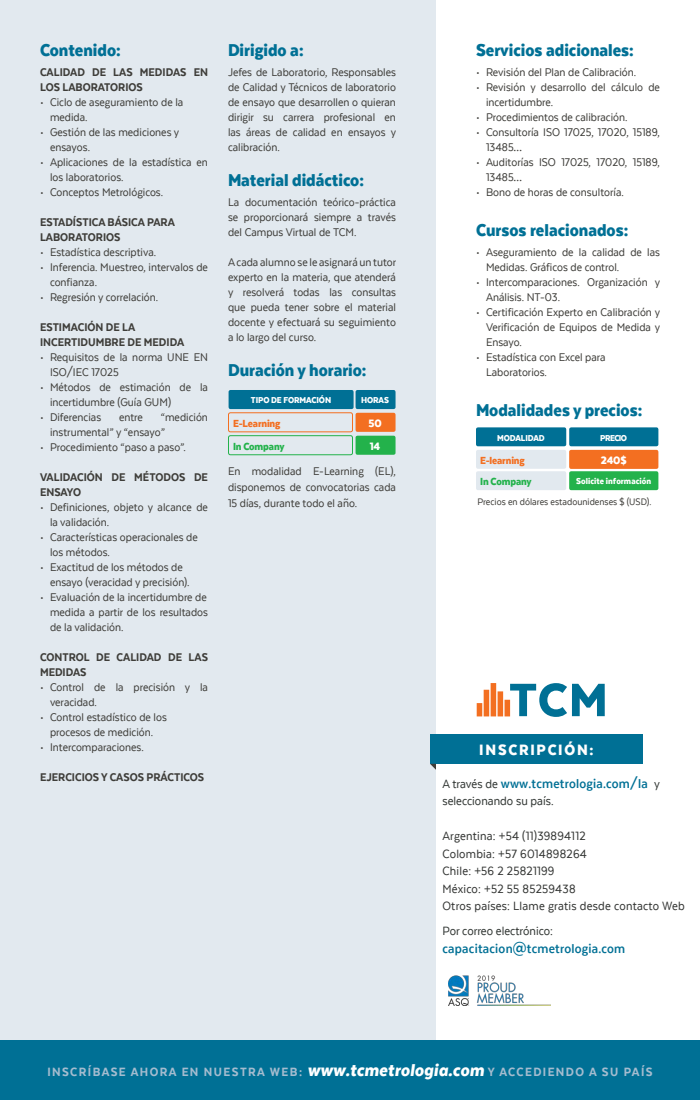
<style>
.page{position:relative;width:700px;height:1100px;background:#fff}
.page>*{position:absolute;margin:0;border:0;box-sizing:border-box;transform-origin:0 0}
.t1{font:900 20px "Texta Narrow";color:#007095}
.t2{font:900 17.5px "Texta Narrow";letter-spacing:.1em;color:#fff}
.t3{font:700 15px "Texta Narrow";letter-spacing:.015em;color:#007095}
.t4{font:14px/17.5px "Texta Narrow";letter-spacing:.015em;color:#333533}
.t5{font:800 14px "Texta Narrow";letter-spacing:.1em;color:#a5bccf}
.t6{font:14px "Texta Narrow";color:#313633}
.t7{font:13px/15px "Texta Narrow";color:#3e3d39}
.t8{font:800 13px/15px "Texta Narrow";color:#3e3d39}
.t9{font:900 12.5px "Texta Narrow";letter-spacing:-.015em;color:#fff}
.t10{font:900 12px "Texta Narrow";letter-spacing:-.01em;color:#f36f21}
.t11{font:900 12px "Texta Narrow";letter-spacing:-.01em;color:#23b24b}
.t12{font:11px "Texta Narrow";color:#3e3d39}
.t13{font:900 10px "Texta Narrow";letter-spacing:-.01em;color:#fff}
.s1{font-weight:400;font-size:14px;color:#313633}
.s2{font-weight:900;font-style:italic;font-size:20px;color:#fff}
</style>
<div class="page">
<div style="left:0;top:0;width:436px;height:1100px;background:#e2e9ef"></div>
<div style="left:0;top:1040px;width:700px;height:60px;background:#007095"></div>
<div style="left:430px;top:734px;width:213px;height:30px;background:#007095"></div>
<svg style="left:430px;top:764px;width:6px;height:6px"></svg>
<svg style="left:477px;top:683px;width:128px;height:34px"></svg>
<div style="left:569px;top:450px;width:89px;height:19px;background:#f36f21;border-radius:2px"></div>
<div style="left:476px;top:450px;width:90px;height:19px;background:#e2e9ef;border-radius:2px"></div>
<div style="left:569px;top:471px;width:89px;height:19px;background:#23b24b;border-radius:2px"></div>
<div style="left:476px;top:471px;width:90px;height:19px;background:#e2e9ef;border-radius:2px"></div>
<div style="left:476px;top:427px;width:90px;height:19px;background:#007095;border-radius:2px"></div>
<div style="left:569px;top:427px;width:89px;height:19px;background:#007095;border-radius:2px"></div>
<img style="left:448px;top:975px;width:103px;height:30px">
<div style="left:229px;top:390px;width:125px;height:19px;background:#007095;border-radius:2px"></div>
<div style="left:356px;top:390px;width:40px;height:19px;background:#007095;border-radius:2px"></div>
<div style="left:356px;top:413px;width:40px;height:19px;background:#f36f21;border-radius:2px"></div>
<div style="left:228px;top:412px;width:125px;height:20px;border:1px solid #f36f21;border-radius:2px"></div>
<div style="left:356px;top:436px;width:40px;height:19px;background:#23b24b;border-radius:2px"></div>
<div style="left:228px;top:435px;width:125px;height:20px;border:1px solid #23b24b;border-radius:2px"></div>
<h1 class="t1" style="left:40px;top:40px;width:82px">Contenido:</h1>
<p class="t8" style="left:40px;top:64px;width:170px">CALIDAD DE LAS MEDIDAS EN<br>LOS LABORATORIOS</p>
<p class="t7" style="left:50px;top:94px;width:135px;text-indent:-10px">• Ciclo de aseguramiento de la medida.</p>
<p class="t7" style="left:50px;top:124px;width:131px;text-indent:-10px">• Gestión de las mediciones y ensayos.</p>
<p class="t7" style="left:50px;top:154px;width:160px;text-indent:-10px">• Aplicaciones de la estadística en los laboratorios.</p>
<p class="t7" style="left:40px;top:184px;width:125px">• Conceptos Metrológicos.</p>
<p class="t8" style="left:40px;top:214px;width:136px">ESTADÍSTICA BÁSICA PARA<br>LABORATORIOS</p>
<p class="t7" style="left:40px;top:244px;width:118px">• Estadística descriptiva.</p>
<p class="t7" style="left:50px;top:259px;width:160px;text-indent:-10px">• Inferencia. Muestreo, intervalos de confianza.</p>
<p class="t7" style="left:40px;top:289px;width:120px">• Regresión y correlación.</p>
<p class="t8" style="left:40px;top:319px;width:146px">ESTIMACIÓN DE LA<br>INCERTIDUMBRE DE MEDIDA</p>
<p class="t7" style="left:50px;top:349px;width:159px;text-indent:-10px">• Requisitos de la norma UNE EN<br>ISO/IEC 17025</p>
<p class="t7" style="left:50px;top:379px;width:159px;text-indent:-10px">• Métodos de estimación de la incertidumbre (Guía GUM)</p>
<p class="t7" style="left:40px;top:409px;width:63px">• Diferencias</p>
<p class="t7" style="left:119px;top:409px;width:25px">entre</p>
<p class="t7" style="left:50px;top:409px;width:160px;text-indent:111px">“medición instrumental” y “ensayo”</p>
<p class="t7" style="left:40px;top:439px;width:147px">• Procedimiento “paso a paso”.</p>
<p class="t8" style="left:40px;top:469px;width:170px">VALIDACIÓN DE MÉTODOS DE<br>ENSAYO</p>
<p class="t7" style="left:50px;top:499px;width:160px;text-indent:-10px">• Definiciones, objeto y alcance de la validación.</p>
<p class="t7" style="left:50px;top:529px;width:149px;text-indent:-10px">• Características operacionales de los métodos.</p>
<p class="t7" style="left:50px;top:559px;width:141px;text-indent:-10px">• Exactitud de los métodos de ensayo (veracidad y precisión).</p>
<p class="t7" style="left:50px;top:589px;width:160px;text-align:justify;text-indent:-10px">• Evaluación de la incertidumbre de medida a partir de los resultados de la validación.</p>
<p class="t8" style="left:40px;top:649px;width:169px">CONTROL DE CALIDAD DE LAS<br>MEDIDAS</p>
<p class="t7" style="left:50px;top:679px;width:160px;text-indent:-10px">• Control de la precisión y la veracidad.</p>
<p class="t7" style="left:40px;top:709px;width:128px;text-align:center">• Control estadístico de los procesos de medición.</p>
<p class="t7" style="left:40px;top:739px;width:105px">• Intercomparaciones.</p>
<p class="t8" style="left:40px;top:769px;width:166px">EJERCICIOS Y CASOS PRÁCTICOS</p>
<h1 class="t1" style="left:228px;top:40px;width:77px">Dirigido a:</h1>
<p class="t7" style="left:228px;top:64px;width:170px;text-align:justify">Jefes de Laboratorio, Responsables de Calidad y Técnicos de laboratorio de ensayo que desarrollen o quieran dirigir su carrera profesional en las áreas de calidad en ensayos y calibración.</p>
<h1 class="t1" style="left:228px;top:170px;width:138px">Material didáctico:</h1>
<p class="t7" style="left:228px;top:194px;width:170px;text-align:justify">La documentación teórico-práctica se proporcionará siempre a través del Campus Virtual de TCM.</p>
<p class="t7" style="left:228px;top:254px;width:170px;text-align:justify">A cada alumno se le asignará un tutor experto en la materia, que atenderá y resolverá todas las consultas que pueda tener sobre el material docente y efectuará su seguimiento a lo largo del curso.</p>
<h1 class="t1" style="left:228px;top:360px;width:140px">Duración y horario:</h1>
<p class="t13" style="left:251px;top:395px;width:82px">TIPO DE FORMACIÓN</p>
<p class="t13" style="left:361px;top:395px;width:29px">HORAS</p>
<p class="t10" style="left:233px;top:417px;width:49px">E-Learning</p>
<p class="t9" style="left:368px;top:417px;width:15px">50</p>
<p class="t11" style="left:233px;top:440px;width:53px">In Company</p>
<p class="t9" style="left:370px;top:440px;width:12px">14</p>
<p class="t7" style="left:228px;top:464px;width:170px;line-height:16px;text-align:justify">En modalidad E-Learning (EL), disponemos de convocatorias cada 15 días, durante todo el año.</p>
<h1 class="t1" style="left:476px;top:40px;width:159px">Servicios adicionales:</h1>
<p class="t7" style="left:476px;top:64px;width:162px">• Revisión del Plan de Calibración.</p>
<p class="t7" style="left:486px;top:79px;width:176px;text-indent:-10px">• Revisión y desarrollo del cálculo de incertidumbre.</p>
<p class="t7" style="left:476px;top:109px;width:153px">• Procedimientos de calibración.</p>
<p class="t7" style="left:486px;top:124px;width:176px;text-indent:-10px">• Consultoría ISO 17025, 17020, 15189,<br>13485…</p>
<p class="t7" style="left:486px;top:154px;width:176px;text-indent:-10px">• Auditorías ISO 17025, 17020, 15189,<br>13485…</p>
<p class="t7" style="left:476px;top:184px;width:149px">• Bono de horas de consultoría.</p>
<h1 class="t1" style="left:476px;top:220px;width:154px">Cursos relacionados:</h1>
<p class="t7" style="left:486px;top:244px;width:176px;text-indent:-10px">• Aseguramiento de la calidad de las<br>Medidas. Gráficos de control.</p>
<p class="t7" style="left:486px;top:274px;width:176px;text-indent:-10px">• Intercomparaciones. Organización y<br>Análisis. NT-03.</p>
<p class="t7" style="left:486px;top:304px;width:176px;text-align:justify;text-indent:-10px">• Certificación Experto en Calibración y Verificación de Equipos de Medida y Ensayo.</p>
<p class="t7" style="left:486px;top:349px;width:121px;text-indent:-10px">• Estadística con Excel para<br>Laboratorios.</p>
<h1 class="t1" style="left:476px;top:400px;width:168px">Modalidades y precios:</h1>
<p class="t13" style="left:497px;top:433px;width:49px">MODALIDAD</p>
<p class="t13" style="left:600px;top:433px;width:28px">PRECIO</p>
<p class="t10" style="left:480px;top:454px;width:46px">E-learning</p>
<p class="t9" style="left:601px;top:454px;width:27px">240$</p>
<p class="t11" style="left:480px;top:476px;width:53px">In Company</p>
<p class="t13" style="left:576px;top:476px;width:77px">Solicite información</p>
<p class="t12" style="left:477px;top:497px;width:175px">Precios en dólares estadounidenses $ (USD).</p>
<h2 class="t2" style="left:479px;top:741px;width:116px">INSCRIPCIÓN:</h2>
<p class="t3" style="left:442px;top:777px;width:219px"><span class="s1">A través de</span> www.tcmetrologia.com/la <span class="s1">y</span></p>
<p class="t6" style="left:442px;top:794px;width:113px">seleccionando su país.</p>
<p class="t4" style="left:442px;top:827px;width:244px">Argentina: +54 (11)39894112<br>Colombia: +57 6014898264<br>Chile: +56 2 25821199<br>México: +52 55 85259438<br>Otros países: Llame gratis desde contacto Web</p>
<p class="t6" style="left:442px;top:924px;width:112px">Por correo electrónico:</p>
<p class="t3" style="left:442px;top:941px;width:184px">capacitacion@tcmetrologia.com</p>
<p class="t5" style="left:47px;top:1065px;width:607px">INSCRÍBASE AHORA EN NUESTRA WEB: <span class="s2">www.tcmetrologia.com</span> Y ACCEDIENDO A SU PAÍS</p>
</div>
